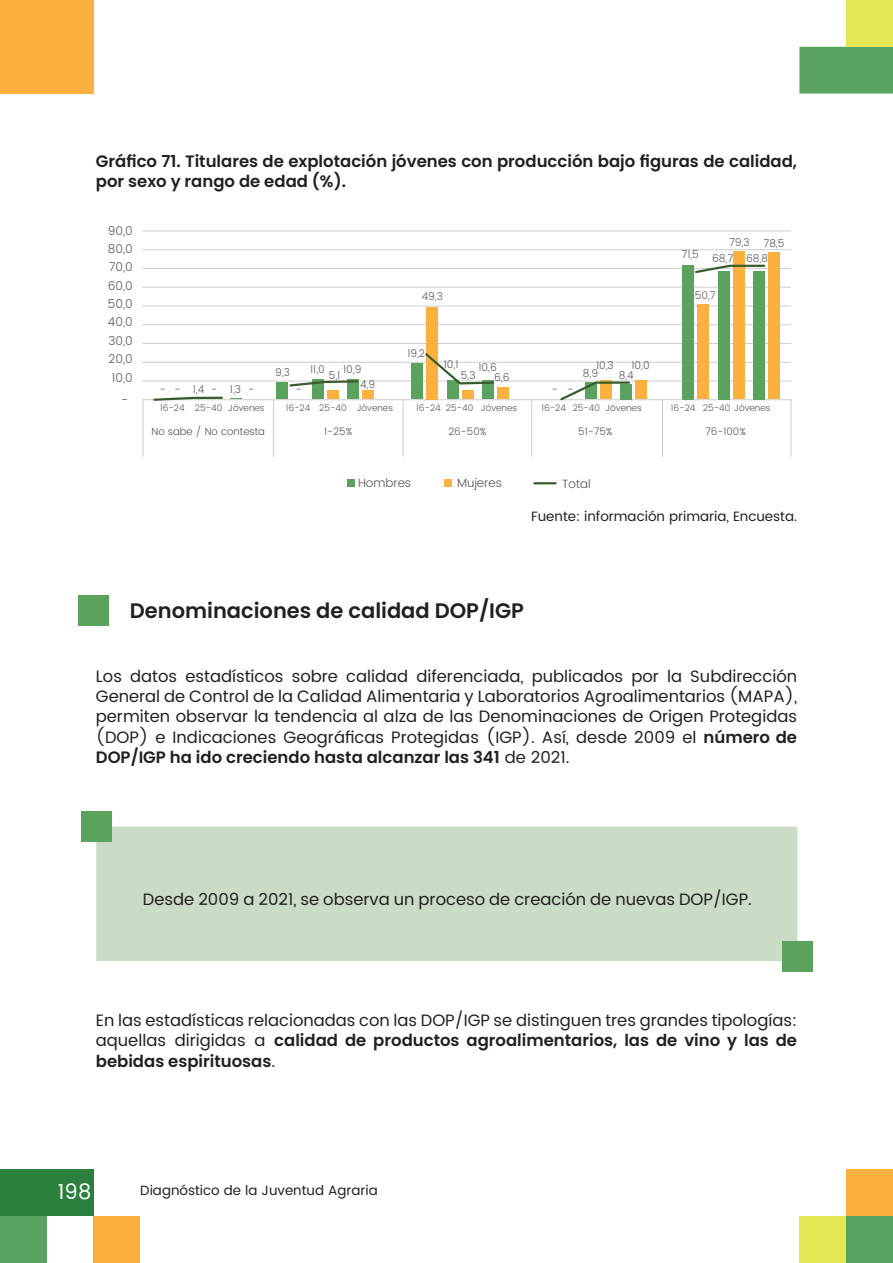
<style>
.page{position:relative;width:893px;height:1263px;background:#fff}
.page>*{position:absolute;margin:0;border:0;box-sizing:border-box;transform-origin:0 0}
.destacado_amarillo{font:600 21px "Poppins";color:#231f20}
.t1{font:21px "Poppins";color:#fff}
.TEXTO_GENERAL{font:16.5px/20.2px "Poppins";color:#231f20;text-align:justify}
.GRÁFICO{font:600 16.5px/20.2px "Poppins";color:#231f20}
.FUENTE{font:13.5px "Poppins";color:#231f20}
.t2{font:300 12px/18.5px "Poppins";color:#515455;text-align:center}
.t3{font:300 10.5px/15.5px "Poppins";color:#515455}
.t4{font:300 10.2px "Poppins";color:#515455}
.t5{font:300 9px "Poppins";color:#515455}
.s1{font-weight:600}
</style>
<div class="page">
<div style="left:799px;top:1216px;width:47px;height:47px;background:#e5e653"></div>
<div style="left:846px;top:1169px;width:47px;height:47px;background:#fbb03f"></div>
<div style="left:799px;top:47px;width:94px;height:47px;background:#5aa25f"></div>
<div style="left:0;top:1169px;width:94px;height:47px;background:#2c803d"></div>
<div style="left:0;top:0;width:94px;height:94px;background:#fbb03f"></div>
<div style="left:846px;top:0;width:47px;height:47px;background:#e5e653"></div>
<div style="left:846px;top:1216px;width:47px;height:47px;background:#5aa25f"></div>
<div style="left:94px;top:1216px;width:46px;height:47px;background:#fbb03f"></div>
<div style="left:0;top:1216px;width:47px;height:47px;background:#5aa25f"></div>
<div style="left:78px;top:595px;width:31px;height:31px;background:#5ba25d"></div>
<div style="left:96px;top:826px;width:701px;height:135px;background:#cadcc5"></div>
<div style="left:81px;top:811px;width:31px;height:31px;background:#5ba25d"></div>
<div style="left:782px;top:941px;width:31px;height:31px;background:#5ba25d"></div>
<hr style="left:142px;top:268px;width:649px;height:1px;background:#cfd1d0">
<hr style="left:142px;top:249px;width:649px;height:1px;background:#cfd1d0">
<hr style="left:142px;top:287px;width:649px;height:1px;background:#cfd1d0">
<hr style="left:142px;top:305px;width:649px;height:1px;background:#cfd1d0">
<hr style="left:142px;top:324px;width:649px;height:1px;background:#cfd1d0">
<hr style="left:142px;top:343px;width:649px;height:1px;background:#cfd1d0">
<hr style="left:142px;top:362px;width:649px;height:1px;background:#cfd1d0">
<hr style="left:142px;top:380px;width:649px;height:1px;background:#cfd1d0">
<hr style="left:142px;top:230px;width:649px;height:1px;background:#cfd1d0">
<hr style="left:142px;top:399px;width:650px;height:1px;background:#cfd1d0">
<hr style="left:142px;top:400px;width:2px;height:57px;background:#cfd1d0">
<hr style="left:790px;top:400px;width:2px;height:57px;background:#cfd1d0">
<hr style="left:273px;top:400px;width:1px;height:57px;background:#cfd1d0">
<hr style="left:403px;top:400px;width:1px;height:57px;background:#cfd1d0">
<hr style="left:531px;top:400px;width:1px;height:57px;background:#cfd1d0">
<hr style="left:662px;top:400px;width:1px;height:57px;background:#cfd1d0">
<div style="left:276px;top:383px;width:12px;height:16px;background:#5ba25e"></div>
<div style="left:312px;top:379px;width:12px;height:20px;background:#5ba25e"></div>
<div style="left:328px;top:390px;width:11px;height:9px;background:#fbb03f"></div>
<div style="left:347px;top:379px;width:12px;height:20px;background:#5ba25e"></div>
<div style="left:362px;top:390px;width:12px;height:9px;background:#fbb03f"></div>
<svg style="left:288px;top:380px;width:71px;height:7px"></svg>
<div style="left:411px;top:364px;width:12px;height:35px;background:#5ba25e"></div>
<div style="left:426px;top:307px;width:12px;height:92px;background:#fbb03f"></div>
<div style="left:447px;top:381px;width:11px;height:18px;background:#5ba25e"></div>
<div style="left:462px;top:390px;width:12px;height:9px;background:#fbb03f"></div>
<div style="left:482px;top:381px;width:12px;height:18px;background:#5ba25e"></div>
<div style="left:497px;top:388px;width:12px;height:11px;background:#fbb03f"></div>
<svg style="left:423px;top:353px;width:72px;height:33px"></svg>
<div style="left:620px;top:384px;width:12px;height:15px;background:#5ba25e"></div>
<div style="left:635px;top:381px;width:12px;height:18px;background:#fbb03f"></div>
<svg style="left:558px;top:380px;width:73px;height:21px"></svg>
<div style="left:682px;top:265px;width:12px;height:134px;background:#5ba25e"></div>
<div style="left:697px;top:304px;width:12px;height:95px;background:#fbb03f"></div>
<div style="left:718px;top:271px;width:12px;height:128px;background:#5ba25e"></div>
<div style="left:733px;top:251px;width:12px;height:148px;background:#fbb03f"></div>
<div style="left:753px;top:271px;width:12px;height:128px;background:#5ba25e"></div>
<div style="left:768px;top:253px;width:12px;height:146px;background:#fbb03f"></div>
<svg style="left:695px;top:264px;width:71px;height:9px"></svg>
<div style="left:347px;top:480px;width:8px;height:7px;background:#5ba25e"></div>
<div style="left:444px;top:480px;width:8px;height:7px;background:#fbb03f"></div>
<hr style="left:534px;top:482px;width:22px;height:2px;background:#385c2d">
<svg style="left:152px;top:396px;width:72px;height:5px"></svg>
<p class="GRÁFICO" style="left:96px;top:151px;width:703px">Gráfico 71. Titulares de explotación jóvenes con producción bajo figuras de calidad, por sexo y rango de edad (%).</p>
<p class="t2" style="left:108px;top:221px;width:26px">90,0<br>80,0<br>70,0<br>60,0<br>50,0<br>40,0<br>30,0<br>20,0<br>10,0</p>
<p class="t2" style="left:121px;top:391px;width:9px">-</p>
<p class="t3" style="left:422px;top:289px;width:23px">49,3</p>
<p class="t3" style="left:407px;top:346px;width:19px">19,2</p>
<p class="t3" style="left:444px;top:357px;width:16px">10,1</p>
<p class="t3" style="left:494px;top:362px;width:17px;line-height:10.1px;text-indent:-16px">10,6<br>6,6</p>
<p class="t3" style="left:583px;top:366px;width:17px">8,9</p>
<p class="t3" style="left:596px;top:358px;width:19px">10,3</p>
<p class="t3" style="left:631px;top:358px;width:20px">10,0</p>
<p class="t3" style="left:275px;top:365px;width:16px">9,3</p>
<p class="t3" style="left:310px;top:362px;width:16px">11,0</p>
<p class="t3" style="left:360px;top:362px;width:17px;text-indent:-17px">10,9<br>4,9</p>
<p class="t3" style="left:329px;top:368px;width:13px">5,1</p>
<p class="t3" style="left:461px;top:368px;width:16px">5,3</p>
<p class="t3" style="left:619px;top:368px;width:16px">8,4</p>
<p class="t3" style="left:160px;top:382px;width:96px">- - 1,4- 1,3-</p>
<p class="t3" style="left:296px;top:382px;width:8px">-</p>
<p class="t3" style="left:552px;top:382px;width:23px">- -</p>
<p class="t3" style="left:729px;top:235px;width:22px">79,3</p>
<p class="t3" style="left:763px;top:236px;width:22px">78,5</p>
<p class="t3" style="left:681px;top:247px;width:19px">71,5</p>
<p class="t3" style="left:695px;top:288px;width:22px">50,7</p>
<p class="t3" style="left:712px;top:251px;width:57px">68,7 68,8</p>
<p class="t5" style="left:160px;top:401px;width:26px">16-24</p>
<p class="t5" style="left:195px;top:401px;width:71px">25-40 Jóvenes</p>
<p class="t5" style="left:286px;top:401px;width:109px">16-24 25-40 Jóvenes</p>
<p class="t5" style="left:416px;top:401px;width:102px">16-24 25-40 Jóvenes</p>
<p class="t5" style="left:541px;top:401px;width:102px">16-24 25-40 Jóvenes</p>
<p class="t5" style="left:671px;top:401px;width:101px">16-24 25-40 Jóvenes</p>
<p class="t4" style="left:151px;top:424px;width:115px">No sabe / No contesta</p>
<p class="t4" style="left:324px;top:424px;width:30px">1-25%</p>
<p class="t4" style="left:448px;top:424px;width:40px">26-50%</p>
<p class="t4" style="left:578px;top:424px;width:36px">51-75%</p>
<p class="t4" style="left:705px;top:424px;width:42px">76-100%</p>
<p class="t2" style="left:358px;top:474px;width:55px">Hombres</p>
<p class="t2" style="left:457px;top:474px;width:46px">Mujeres</p>
<p class="t2" style="left:562px;top:475px;width:30px">Total</p>
<p class="FUENTE" style="left:531px;top:506px;width:267px">Fuente: información primaria, Encuesta.</p>
<p class="destacado_amarillo" style="left:130px;top:598px;width:396px">Denominaciones de calidad DOP/IGP</p>
<p class="TEXTO_GENERAL" style="left:96px;top:666px;width:703px">Los datos estadísticos sobre calidad diferenciada, publicados por la Subdirección General de Control de la Calidad Alimentaria y Laboratorios Agroalimentarios (MAPA), permiten observar la tendencia al alza de las Denominaciones de Origen Protegidas (DOP) e Indicaciones Geográficas Protegidas (IGP). Así, desde 2009 el <span class="s1">número de DOP/IGP ha ido creciendo hasta alcanzar las 341</span> de 2021.</p>
<p class="TEXTO_GENERAL" style="left:143px;top:889px;width:611px">Desde 2009 a 2021, se observa un proceso de creación de nuevas DOP/IGP.</p>
<p class="TEXTO_GENERAL" style="left:96px;top:1011px;width:703px">En las estadísticas relacionadas con las DOP/IGP se distinguen tres grandes tipologías: aquellas dirigidas a <span class="s1">calidad de productos agroalimentarios, las de vino y las de bebidas espirituosas</span>.</p>
<p class="t1" style="left:58px;top:1176px;width:35px">198</p>
<p class="FUENTE" style="left:140px;top:1180px;width:239px">Diagnóstico de la Juventud Agraria</p>
</div>
